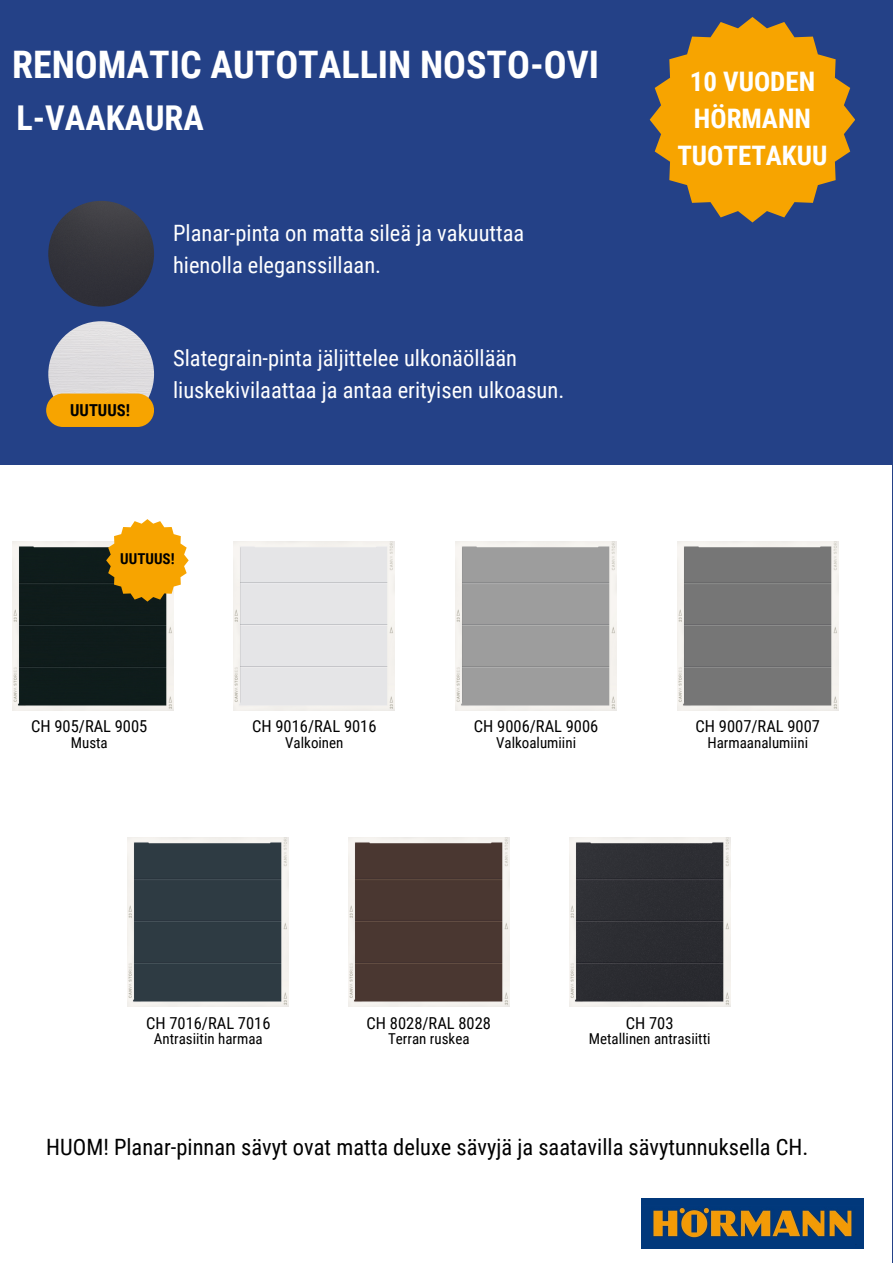
<style>
.page{position:relative;width:893px;height:1264px;background:#fff}
.page>*{position:absolute;margin:0;border:0;box-sizing:border-box;transform-origin:0 0}
.t1{font:700 37.95px "Roboto Condensed";color:#fff}
.t2{font:700 34.2px "Roboto Condensed";color:#fff}
.t3{font:700 26.85px/37px "Roboto Condensed";color:#fff;text-align:center}
.t4{font:22.5px/31.5px "Roboto Condensed";color:#fff}
.t5{font:22.5px "Roboto Condensed";color:#000}
.t6{font:16.5px "Roboto Condensed";color:#000}
.t7{font:700 16.5px "Roboto Condensed";color:#000}
.t8{font:15px "Roboto Condensed";color:#000}
.t9{font:700 15px "Roboto Condensed";color:#000}
</style>
<div class="page">
<div style="left:0;top:0;width:892px;height:1262px;background:#244187"></div>
<svg style="left:649px;top:17px;width:206px;height:205px"></svg>
<img style="left:48px;top:201px;width:106px;height:105px;border-radius:50%">
<div style="left:0;top:465px;width:891px;height:797px;background:#fff"></div>
<img style="left:234px;top:541px;width:161px;height:169px">
<div style="left:48px;top:321px;width:106px;height:106px;background:#dfdddf;border-radius:50%"></div>
<img style="left:12px;top:541px;width:161px;height:169px">
<img style="left:455px;top:541px;width:161px;height:169px">
<img style="left:677px;top:541px;width:161px;height:169px">
<img style="left:128px;top:837px;width:161px;height:169px">
<img style="left:348px;top:837px;width:161px;height:169px">
<img style="left:569px;top:837px;width:161px;height:169px">
<img style="left:641px;top:1198px;width:222px;height:50px">
<svg style="left:106px;top:519px;width:83px;height:82px"></svg>
<div style="left:46px;top:393px;width:108px;height:34px;background:#f7a400;border-radius:17px"></div>
<h1 class="t1" style="left:12px;top:43px;width:588px">RENOMATIC AUTOTALLIN NOSTO-OVI</h1>
<h2 class="t2" style="left:16px;top:98px;width:189px">L-VAAKAURA</h2>
<p class="t7" style="left:70px;top:401px;width:61px">UUTUUS!</p>
<p class="t4" style="left:173px;top:218px;width:353px">Planar-pinta on matta sileä ja vakuuttaa hienolla eleganssillaan.</p>
<p class="t4" style="left:173px;top:343px;width:392px">Slategrain-pinta jäljittelee ulkonäöllään liuskekivilaattaa ja antaa erityisen ulkoasun.</p>
<p class="t9" style="left:120px;top:550px;width:56px">UUTUUS!</p>
<p class="t6" style="left:31px;top:717px;width:118px">CH 905/RAL 9005</p>
<p class="t8" style="left:71px;top:734px;width:38px">Musta</p>
<p class="t6" style="left:252px;top:717px;width:126px">CH 9016/RAL 9016</p>
<p class="t8" style="left:285px;top:734px;width:60px">Valkoinen</p>
<p class="t6" style="left:474px;top:717px;width:126px">CH 9006/RAL 9006</p>
<p class="t8" style="left:496px;top:734px;width:81px">Valkoalumiini</p>
<p class="t3" style="left:677px;top:63px;width:152px">10 VUODEN<br>HÖRMANN<br>TUOTETAKUU</p>
<p class="t6" style="left:695px;top:717px;width:126px">CH 9007/RAL 9007</p>
<p class="t8" style="left:707px;top:734px;width:102px">Harmaanalumiini</p>
<p class="t6" style="left:146px;top:1013px;width:126px">CH 7016/RAL 7016</p>
<p class="t8" style="left:154px;top:1030px;width:110px">Antrasiitin harmaa</p>
<p class="t6" style="left:366px;top:1013px;width:126px">CH 8028/RAL 8028</p>
<p class="t8" style="left:388px;top:1030px;width:83px">Terran ruskea</p>
<p class="t6" style="left:625px;top:1013px;width:49px">CH 703</p>
<p class="t8" style="left:588px;top:1030px;width:123px">Metallinen antrasiitti</p>
<p class="t5" style="left:46px;top:1133px;width:763px">HUOM! Planar-pinnan sävyt ovat matta deluxe sävyjä ja saatavilla sävytunnuksella CH.</p>
</div>
